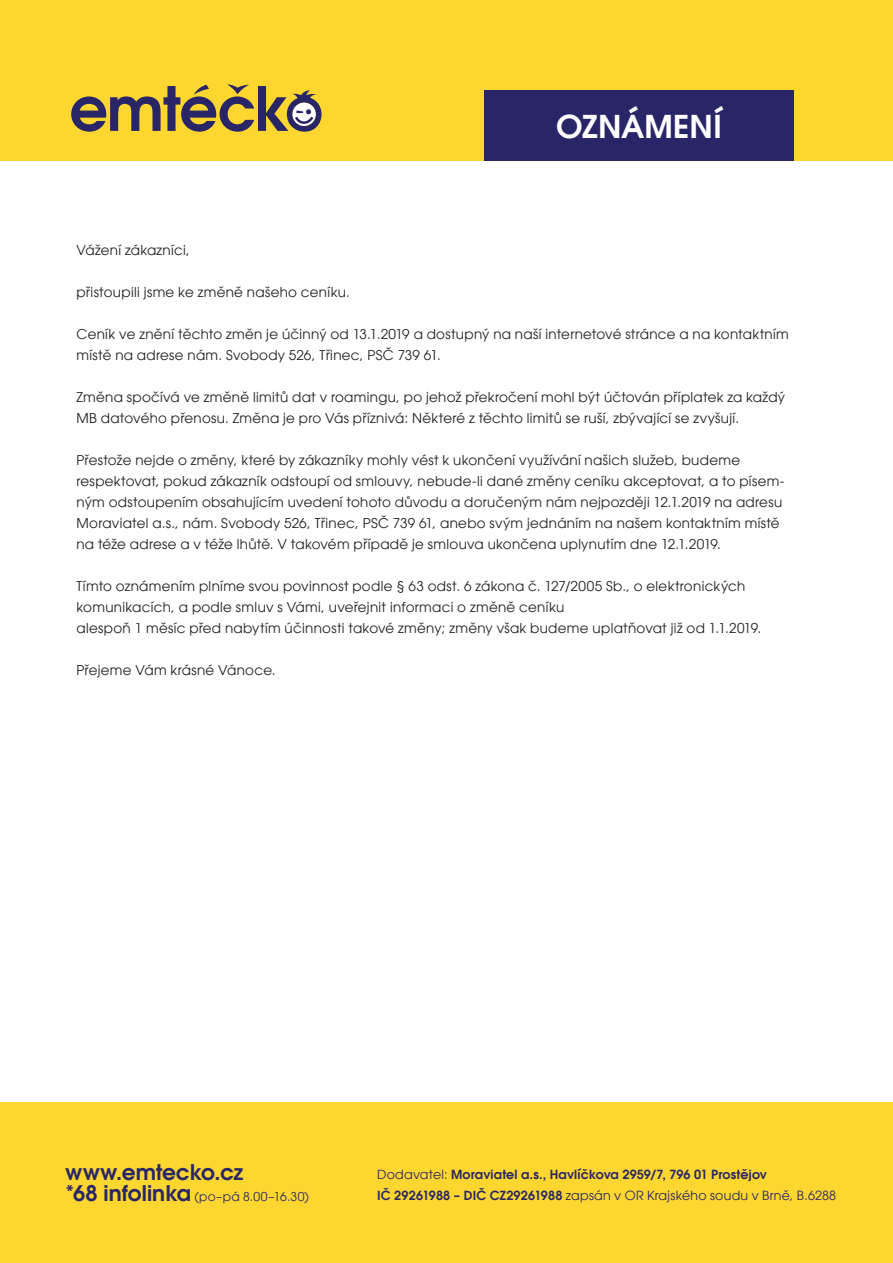
<style>
.page{position:relative;width:893px;height:1263px;background:#fff}
.page>*{position:absolute;margin:0;border:0;box-sizing:border-box;transform-origin:0 0}
.t1{font:600 31.5px "Avant Garde";color:#fff}
.t2{font:600 21.6px "Avant Garde";letter-spacing:-.005em;color:#292667}
.t3{font:13.5px/21px "Avant Garde";letter-spacing:.02em;color:#231f20}
.t4{font:600 12.6px/21px "Avant Garde";letter-spacing:.01em;color:#292667}
.t5{font:12.15px "Avant Garde";letter-spacing:.02em;color:#292667}
.s1{font-weight:600;font-size:21.6px}
.s2{font-weight:400}
</style>
<div class="page">
<div style="left:0;top:0;width:893px;height:160px;background:#fdd630"></div>
<div style="left:0;top:1103px;width:893px;height:160px;background:#fdd630"></div>
<svg style="left:71px;top:84px;width:251px;height:48px"></svg>
<div style="left:484px;top:90px;width:310px;height:70px;background:#292667"></div>
<h1 class="t1" style="left:556px;top:106px;width:167px">OZNÁMENÍ</h1>
<p class="t3" style="left:76px;top:239px;width:115px">Vážení zákazníci,</p>
<p class="t3" style="left:76px;top:281px;width:275px">přistoupili jsme ke změně našeho ceníku.</p>
<p class="t3" style="left:76px;top:323px;width:714px">Ceník ve znění těchto změn je účinný od 13.1.2019 a dostupný na naší internetové stránce a na kontaktním místě na adrese nám. Svobody 526, Třinec, PSČ 739 61.</p>
<p class="t3" style="left:76px;top:386px;width:710px">Změna spočívá ve změně limitů dat v roamingu, po jehož překročení mohl být účtován příplatek za každý<br>MB datového přenosu. Změna je pro Vás příznivá: Některé z těchto limitů se ruší, zbývající se zvyšují.</p>
<p class="t3" style="left:76px;top:449px;width:709px">Přestože nejde o změny, které by zákazníky mohly vést k ukončení využívání našich služeb, budeme respektovat, pokud zákazník odstoupí od smlouvy, nebude-li dané změny ceníku akceptovat, a to písem&shy;ným odstoupením obsahujícím uvedení tohoto důvodu a doručeným nám nejpozději 12.1.2019 na adresu Moraviatel a.s., nám. Svobody 526, Třinec, PSČ 739 61, anebo svým jednáním na našem kontaktním místě na téže adrese a v téže lhůtě. V takovém případě je smlouva ukončena uplynutím dne 12.1.2019.</p>
<p class="t3" style="left:76px;top:575px;width:686px">Tímto oznámením plníme svou povinnost podle § 63 odst. 6 zákona č. 127/2005 Sb., o elektronických komunikacích, a podle smluv s Vámi, uveřejnit informaci o změně ceníku<br>alespoň 1 měsíc před nabytím účinnosti takové změny; změny však budeme uplatňovat již od 1.1.2019.</p>
<p class="t3" style="left:76px;top:659px;width:201px">Přejeme Vám krásné Vánoce.</p>
<h2 class="t2" style="left:65px;top:1157px;width:180px">www.emtecko.cz</h2>
<p class="t5" style="left:65px;top:1190px;width:245px"><span class="s1">*68 infolinka</span> (po–pá 8.00–16.30)</p>
<p class="t4" style="left:377px;top:1163px;width:461px"><span class="s2">Dodavatel:</span> Moraviatel a.s., Havlíčkova 2959/7, 796 01 Prostějov<br>IČ 29261988 – DIČ CZ29261988 <span class="s2">zapsán v OR Krajského soudu v Brně, B.6288</span></p>
</div>
